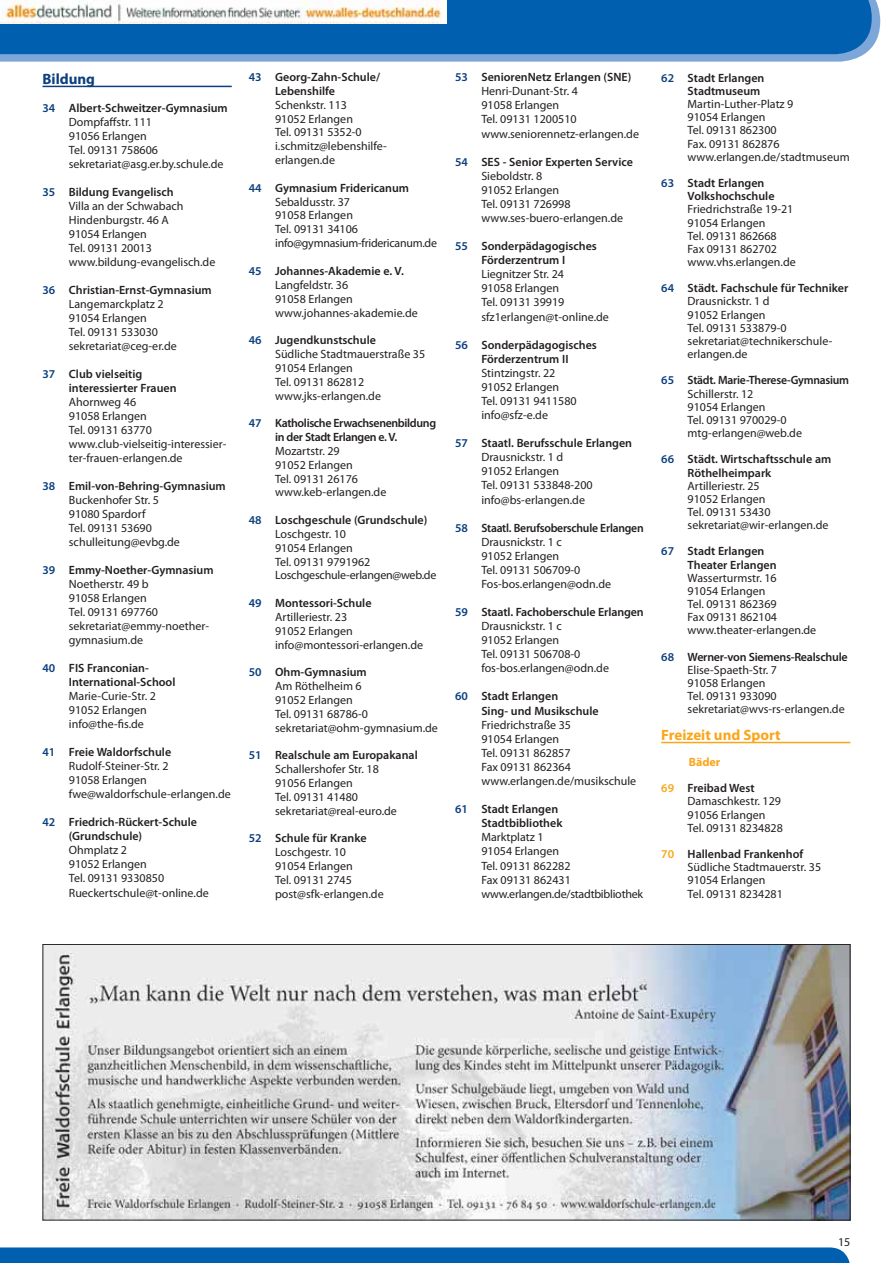
<style>
.page{position:relative;width:893px;height:1263px;background:#fff}
.page>*{position:absolute;margin:0;border:0;box-sizing:border-box;transform-origin:0 0}
.t1{font:700 15px "Myriad Pro";color:#faa61a}
.t2{font:700 15px "Myriad Pro";color:#0b3f7e}
.t3{font:12px/14px "Myriad Pro";color:#231f20}
.t4{font:600 12px/14.1px "Myriad Pro";color:#231f20}
.t5{font:600 12px/13.8px "Myriad Pro";letter-spacing:-.03em;color:#231f20}
.s1{font-weight:600;color:#0b3f7e}
.s2{font-weight:600}
.s3{color:#0b3f7e}
.s4{font-weight:700;color:#faa61a}
.s5{color:#faa61a}
.s6{font-weight:600;color:#faa61a}
</style>
<div class="page">
<svg style="left:0;top:0;width:880px;height:62px;background:#85acda"></svg>
<div style="left:0;top:0;width:872px;height:54px;background:#0060af"></div>
<hr style="left:43px;top:86px;width:189px;height:1px;background:#0b3f7e">
<hr style="left:661px;top:742px;width:189px;height:1px;background:#faa61a">
<div style="left:0;top:1247px;width:850px;height:16px;background:#0060af"></div>
<img style="left:45px;top:946px;width:803px;height:272px">
<img style="left:0;top:0;width:446px;height:24px">
<p class="t2" style="left:43px;top:73px;width:54px">Bildung</p>
<p class="t3" style="left:69px;top:102px;width:160px;text-indent:-26px"><span class="s1">34</span> <span class="s2">Albert-Schweitzer-Gymnasium<br></span>Dompfaffstr. 111<br>91056 Erlangen<br>Tel. 09131 758606 sekretariat@asg.er.by.schule.de</p>
<p class="t3" style="left:69px;top:186px;width:148px;text-indent:-26px"><span class="s1">35</span> <span class="s2">Bildung Evangelisch<br></span>Villa an der Schwabach<br>Hindenburgstr. 46 A<br>91054 Erlangen<br>Tel. 09131 20013 www.bildung-evangelisch.de</p>
<p class="t3" style="left:69px;top:284px;width:144px;text-indent:-26px"><span class="s1">36</span> <span class="s2">Christian-Ernst-Gymnasium<br></span>Langemarckplatz 2<br>91054 Erlangen<br>Tel. 09131 533030 sekretariat@ceg-er.de</p>
<p class="t4" style="left:69px;top:368px;width:109px;text-indent:-26px"><span class="s3">37</span> Club vielseitig interessierter Frauen</p>
<p class="t3" style="left:69px;top:396px;width:159px">Ahornweg 46<br>91058 Erlangen<br>Tel. 09131 63770 www.club-vielseitig-interessier&shy;ter-frauen-erlangen.de</p>
<p class="t3" style="left:69px;top:480px;width:158px;text-indent:-26px"><span class="s1">38</span> <span class="s2">Emil-von-Behring-Gymnasium<br></span>Buckenhofer Str. 5<br>91080 Spardorf<br>Tel. 09131 53690 schulleitung@evbg.de</p>
<p class="t3" style="left:69px;top:564px;width:146px;text-indent:-26px"><span class="s1">39</span> <span class="s2">Emmy-Noether-Gymnasium<br></span>Noetherstr. 49 b<br>91058 Erlangen<br>Tel. 09131 697760 sekretariat@emmy-noether&shy;gymnasium.de</p>
<p class="t4" style="left:69px;top:662px;width:108px;text-indent:-26px"><span class="s3">40</span> FIS Franconian-<br>International-School</p>
<p class="t3" style="left:69px;top:690px;width:89px">Marie-Curie-Str. 2<br>91052 Erlangen info@the-fis.de</p>
<p class="t3" style="left:69px;top:746px;width:163px;text-indent:-26px"><span class="s1">41</span> <span class="s2">Freie Waldorfschule<br></span>Rudolf-Steiner-Str. 2<br>91058 Erlangen fwe@waldorfschule-erlangen.de</p>
<p class="t4" style="left:69px;top:816px;width:130px;text-indent:-26px"><span class="s3">42</span> Friedrich-Rückert-Schule (Grundschule)</p>
<p class="t3" style="left:69px;top:844px;width:97px">Ohmplatz 2<br>91052 Erlangen<br>Tel. 09131 9330850</p>
<p class="t3" style="left:69px;top:887px;width:141px">Rueckertschule@t-online.de</p>
<p class="t4" style="left:275px;top:71px;width:106px;text-indent:-26px"><span class="s3">43</span> Georg-Zahn-Schule/<br>Lebenshilfe</p>
<p class="t3" style="left:275px;top:99px;width:113px">Schenkstr. 113<br>91052 Erlangen<br>Tel. 09131 5352-0 i.schmitz@lebenshilfe&shy;erlangen.de</p>
<p class="t3" style="left:275px;top:182px;width:163px;text-indent:-26px"><span class="s1">44</span> <span class="s2">Gymnasium Fridericanum<br></span>Sebaldusstr. 37<br>91058 Erlangen<br>Tel. 09131 34106 info@gymnasium-fridericanum.de</p>
<p class="t3" style="left:275px;top:265px;width:144px;text-indent:-26px"><span class="s1">45</span> <span class="s2">Johannes-Akademie e. V.<br></span>Langfeldstr. 36<br>91058 Erlangen www.johannes-akademie.de</p>
<p class="t3" style="left:275px;top:334px;width:152px;text-indent:-26px"><span class="s1">46</span> <span class="s2">Jugendkunstschule<br></span>Südliche Stadtmauerstraße 35<br>91054 Erlangen<br>Tel. 09131 862812 www.jks-erlangen.de</p>
<p class="t5" style="left:275px;top:418px;width:163px;text-indent:-26px"><span class="s3">47</span> Katholische Erwachsenen bildung in der Stadt Erlangen e. V.</p>
<p class="t3" style="left:275px;top:445px;width:113px">Mozartstr. 29<br>91052 Erlangen<br>Tel. 09131 26176 www.keb-erlangen.de</p>
<p class="t3" style="left:275px;top:514px;width:163px;text-indent:-26px"><span class="s1">48</span> <span class="s2">Loschgeschule (Grundschule)<br></span>Loschgestr. 10<br>91054 Erlangen<br>Tel. 09131 9791962<br>Loschgeschule-erlangen@web.de</p>
<p class="t3" style="left:275px;top:597px;width:150px;text-indent:-26px"><span class="s1">49</span> <span class="s2">Montessori-Schule<br></span>Artilleriestr. 23<br>91052 Erlangen info@montessori-erlangen.de</p>
<p class="t3" style="left:275px;top:667px;width:164px;text-indent:-26px"><span class="s1">50</span> <span class="s2">Ohm-Gymnasium<br></span>Am Röthelheim 6<br>91052 Erlangen<br>Tel. 09131 68786-0 sekretariat@ohm-gymnasium.de</p>
<p class="t3" style="left:275px;top:750px;width:144px;text-indent:-26px"><span class="s1">51</span> <span class="s2">Realschule am Europakanal<br></span>Schallershofer Str. 18<br>91056 Erlangen<br>Tel. 09131 41480 sekretariat@real-euro.de</p>
<p class="t3" style="left:275px;top:833px;width:110px;text-indent:-26px"><span class="s1">52</span> <span class="s2">Schule für Kranke<br></span>Loschgestr. 10<br>91054 Erlangen<br>Tel. 09131 2745 post@sfk-erlangen.de</p>
<p class="t3" style="left:481px;top:71px;width:159px;text-indent:-26px"><span class="s1">53</span> <span class="s2">SeniorenNetz Erlangen (SNE)<br></span>Henri-Dunant-Str. 4<br>91058 Erlangen<br>Tel. 09131 1200510 www.seniorennetz-erlangen.de</p>
<p class="t3" style="left:481px;top:156px;width:153px;text-indent:-26px"><span class="s1">54</span> <span class="s2">SES - Senior Experten Service<br></span>Sieboldstr. 8<br>91052 Erlangen<br>Tel. 09131 726998 www.ses-buero-erlangen.de</p>
<p class="t4" style="left:455px;top:240px;width:143px;text-align:center"><span class="s3">55</span> Sonderpädagogisches<br>Förderzentrum I</p>
<p class="t3" style="left:481px;top:268px;width:129px">Liegnitzer Str. 24<br>91058 Erlangen<br>Tel. 09131 39919 sfz1erlangen@t-online.de</p>
<p class="t4" style="left:455px;top:339px;width:143px;text-align:center"><span class="s3">56</span> Sonderpädagogisches<br>Förderzentrum II</p>
<p class="t3" style="left:481px;top:367px;width:97px">Stintzingstr. 22<br>91052 Erlangen<br>Tel. 09131 9411580 info@sfz-e.de</p>
<p class="t3" style="left:481px;top:437px;width:152px;text-indent:-26px"><span class="s1">57</span> <span class="s2">Staatl. Berufsschule Erlangen<br></span>Drausnickstr. 1 d<br>91052 Erlangen<br>Tel. 09131 533848-200 info@bs-erlangen.de</p>
<p class="t3" style="left:481px;top:522px;width:164px;text-indent:-26px"><span class="s1">58</span> <span class="s2">Staatl. Berufsoberschule Erlangen<br></span>Drausnickstr. 1 c<br>91052 Erlangen<br>Tel. 09131 506709-0<br>Fos-bos.erlangen@odn.de</p>
<p class="t3" style="left:481px;top:606px;width:164px;text-indent:-26px"><span class="s1">59</span> <span class="s2">Staatl. Fachoberschule Erlangen<br></span>Drausnickstr. 1 c<br>91052 Erlangen<br>Tel. 09131 506708-0 fos-bos.erlangen@odn.de</p>
<p class="t4" style="left:481px;top:691px;width:119px;text-indent:-26px"><span class="s3">60</span> Stadt Erlangen<br>Sing- und Musikschule</p>
<p class="t3" style="left:481px;top:719px;width:156px">Friedrichstraße 35<br>91054 Erlangen<br>Tel. 09131 862857<br>Fax 09131 862364 www.erlangen.de/musikschule</p>
<p class="t4" style="left:481px;top:803px;width:83px;text-indent:-26px"><span class="s3">61</span> Stadt Erlangen<br>Stadtbibliothek</p>
<p class="t3" style="left:481px;top:831px;width:163px">Marktplatz 1<br>91054 Erlangen<br>Tel. 09131 862282<br>Fax 09131 862431 www.erlangen.de/stadtbibliothek</p>
<p class="t4" style="left:688px;top:72px;width:78px;line-height:13.2px;text-indent:-26px"><span class="s3">62</span> Stadt Erlangen<br>Stadtmuseum</p>
<p class="t3" style="left:688px;top:99px;width:164px;line-height:13.2px">Martin-Luther-Platz 9<br>91054 Erlangen<br>Tel. 09131 862300<br>Fax. 09131 862876 www.erlangen.de/stadtmuseum</p>
<p class="t4" style="left:688px;top:178px;width:88px;line-height:13.2px;text-indent:-26px"><span class="s3">63</span> Stadt Erlangen<br>Volkshochschule</p>
<p class="t3" style="left:688px;top:204px;width:110px;line-height:13.2px">Friedrichstraße 19-21<br>91054 Erlangen<br>Tel. 09131 862668<br>Fax 09131 862702 www.vhs.erlangen.de</p>
<p class="t3" style="left:688px;top:283px;width:162px;line-height:13.2px;text-indent:-26px"><span class="s1">64</span> <span class="s2">Städt. Fachschule für Techniker<br></span>Drausnickstr. 1 d<br>91052 Erlangen<br>Tel. 09131 533879-0 sekretariat@technikerschule&shy;erlangen.de</p>
<p class="t3" style="left:688px;top:375px;width:163px;line-height:13.2px;text-indent:-26px"><span class="s1">65</span> <span class="s2">Städt. Marie-Therese-Gymnasium<br></span>Schillerstr. 12<br>91054 Erlangen<br>Tel. 09131 970029-0 mtg-erlangen@web.de</p>
<p class="t4" style="left:688px;top:454px;width:145px;line-height:13.2px;text-indent:-26px"><span class="s3">66</span> Städt. Wirtschaftsschule am<br>Röthelheimpark</p>
<p class="t3" style="left:688px;top:480px;width:142px;line-height:13.2px">Artilleriestr. 25<br>91052 Erlangen<br>Tel. 09131 53430 sekretariat@wir-erlangen.de</p>
<p class="t4" style="left:688px;top:546px;width:91px;line-height:13.2px;text-indent:-26px"><span class="s3">67</span> Stadt Erlangen<br>Theater Erlangen</p>
<p class="t3" style="left:688px;top:572px;width:130px;line-height:13.2px">Wasserturmstr. 16<br>91054 Erlangen<br>Tel. 09131 862369<br>Fax 09131 862104 www.theater-erlangen.de</p>
<p class="t3" style="left:688px;top:651px;width:162px;line-height:13.2px;text-indent:-26px"><span class="s1">68</span> <span class="s2">Werner-von Siemens-Realschule<br></span>Elise-Spaeth-Str. 7<br>91058 Erlangen<br>Tel. 09131 933090 sekretariat@wvs-rs-erlangen.de</p>
<p class="t1" style="left:661px;top:729px;width:121px">Freizeit und Sport</p>
<p class="t4" style="left:661px;top:750px;width:95px;line-height:26.2px;text-align:center"><span class="s4">Bäder<br></span><span class="s5">69</span> Freibad West</p>
<p class="t3" style="left:688px;top:796px;width:97px;line-height:13.2px">Damaschkestr. 129<br>91056 Erlangen<br>Tel. 09131 8234828</p>
<p class="t3" style="left:688px;top:849px;width:135px;line-height:13.2px;text-indent:-26px"><span class="s6">70</span> <span class="s2">Hallenbad Frankenhof<br></span>Südliche Stadtmauerstr. 35<br>91054 Erlangen<br>Tel. 09131 8234281</p>
<p class="t3" style="left:838px;top:1236px;width:14px">15</p>
</div>
